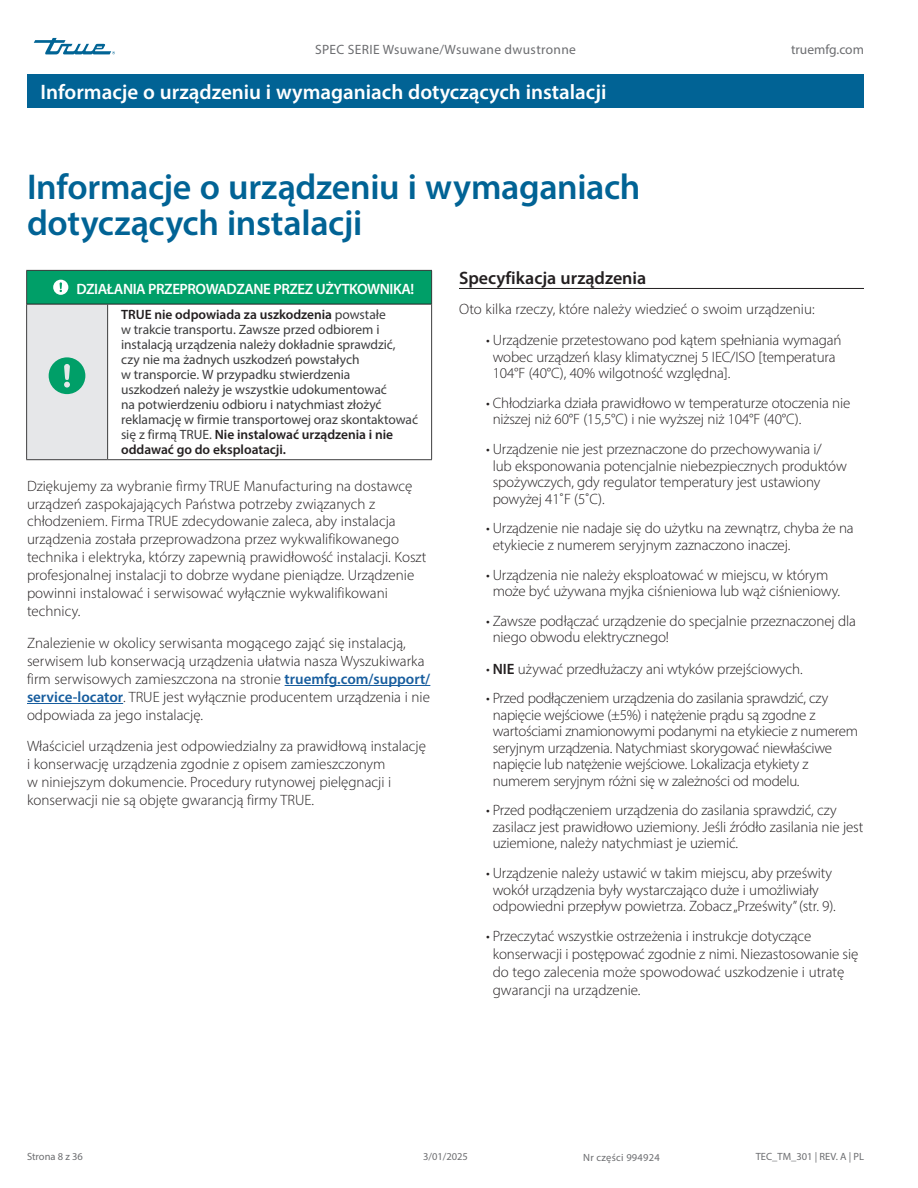
<style>
.page{position:relative;width:918px;height:1188px;background:#fff}
.page>*{position:absolute;margin:0;border:0;box-sizing:border-box;transform-origin:0 0}
.Table_text{font:600 36px/36px "Myriad Pro";letter-spacing:-.01em;color:#016395}
.Title_bar_Page_header{font:600 21px "Myriad Pro";color:#fff}
.Subhead_underscore_H1{font:600 18px "Myriad Pro";color:#231f20}
.Body_Text_light_Normal{font:300 15px/16.5px "Myriad Pro";letter-spacing:-.01em;color:#231f20}
.Table_title_bar{font:600 15px "Myriad Pro";letter-spacing:-.03em;color:#fff}
.Table_text-2{font:13.5px/15px "Myriad Pro";letter-spacing:-.005em;color:#3e3e3f}
.t1{font:13.5px "Myriad Pro";letter-spacing:.025em;color:#6c6d70}
.t2{font:13.5px "Myriad Pro";color:#6c6d70}
.t3{font:10.5px "Myriad Pro";color:#6c6d70}
.t4{font:10.5px "Myriad Pro";letter-spacing:.025em;color:#6c6d70}
.s1{font-weight:600;color:#231f20}
.s2{font-weight:600}
.s3{font-weight:600;color:#175d9e}
</style>
<div class="page">
<svg style="left:34px;top:38px;width:81px;height:16px"></svg>
<hr style="left:459px;top:288px;width:405px;height:1px;background:#231f20">
<hr style="left:285px;top:685px;width:145px;height:1px;background:#175d9e">
<hr style="left:27px;top:703px;width:96px;height:1px;background:#175d9e">
<div style="left:27px;top:74px;width:837px;height:34px;background:#016395"></div>
<div style="left:27px;top:270px;width:405px;height:34px;background:#009f68"></div>
<div style="left:27px;top:304px;width:81px;height:156px;background:#e6e7e9"></div>
<hr style="left:26px;top:270px;width:82px;height:1px;background:#3e3e3f">
<hr style="left:26px;top:271px;width:1px;height:33px;background:#3e3e3f">
<hr style="left:108px;top:270px;width:324px;height:1px;background:#3e3e3f">
<hr style="left:431px;top:271px;width:1px;height:33px;background:#3e3e3f">
<hr style="left:26px;top:304px;width:1px;height:155px;background:#3e3e3f">
<hr style="left:107px;top:304px;width:1px;height:155px;background:#3e3e3f">
<hr style="left:431px;top:304px;width:1px;height:155px;background:#3e3e3f">
<hr style="left:26px;top:459px;width:82px;height:1px;background:#3e3e3f">
<hr style="left:108px;top:459px;width:324px;height:1px;background:#3e3e3f">
<hr style="left:27px;top:304px;width:81px;height:1px;background:#231f20">
<hr style="left:108px;top:304px;width:323px;height:1px;background:#231f20">
<svg style="left:53px;top:280px;width:15px;height:15px"></svg>
<svg style="left:49px;top:357px;width:36px;height:37px"></svg>
<p class="t1" style="left:315px;top:42px;width:262px">SPEC SERIE Wsuwane/Wsuwane dwustronne</p>
<p class="t2" style="left:791px;top:42px;width:74px">truemfg.com</p>
<p class="Title_bar_Page_header" style="left:40px;top:79px;width:567px">Informacje o urządzeniu i wymaganiach dotyczących instalacji</p>
<p class="Table_text" style="left:27px;top:168px;width:615px">Informacje o urządzeniu i wymaganiach dotyczących instalacji</p>
<p class="Table_title_bar" style="left:76px;top:280px;width:339px">DZIAŁANIA PRZEPROWADZANE PRZEZ UŻYTKOWNIKA!</p>
<p class="Table_text-2" style="left:121px;top:307px;width:298px"><span class="s1">TRUE nie odpowiada za uszkodzenia</span> powstałe<br>w trakcie transportu. Zawsze przed odbiorem i instalacją urządzenia należy dokładnie sprawdzić,<br>czy nie ma żadnych uszkodzeń powstałych<br>w transporcie. W przypadku stwierdzenia<br>uszkodzeń należy je wszystkie udokumentować<br>na potwierdzeniu odbioru i natychmiast złożyć reklamację w firmie transportowej oraz skontaktować się z firmą TRUE. <span class="s1">Nie instalować urządzenia i nie oddawać go do eksploatacji.</span></p>
<p class="Subhead_underscore_H1" style="left:459px;top:266px;width:189px">Specyfikacja urządzenia</p>
<p class="Body_Text_light_Normal" style="left:459px;top:300px;width:357px">Oto kilka rzeczy, które należy wiedzieć o swoim urządzeniu:</p>
<p class="Body_Text_light_Normal" style="left:493px;top:332px;width:350px;text-indent:-7px">• Urządzenie przetestowano pod kątem spełniania wymagań wobec urządzeń klasy klimatycznej 5 IEC/ISO [temperatura<br>104°F (40°C), 40% wilgotność względna].</p>
<p class="Body_Text_light_Normal" style="left:493px;top:394px;width:359px;text-indent:-7px">• Chłodziarka działa prawidłowo w temperaturze otoczenia nie niższej niż 60°F (15,5°C) i nie wyższej niż 104°F (40°C).</p>
<p class="Body_Text_light_Normal" style="left:493px;top:441px;width:356px;text-indent:-7px">• Urządzenie nie jest przeznaczone do przechowywania i/<br>lub eksponowania potencjalnie niebezpiecznych produktów spożywczych, gdy regulator temperatury jest ustawiony powyżej 41˚F (5˚C).</p>
<p class="Body_Text_light_Normal" style="left:493px;top:520px;width:362px;text-indent:-7px">• Urządzenie nie nadaje się do użytku na zewnątrz, chyba że na etykiecie z numerem seryjnym zaznaczono inaczej.</p>
<p class="Body_Text_light_Normal" style="left:493px;top:566px;width:349px;text-indent:-7px">• Urządzenia nie należy eksploatować w miejscu, w którym może być używana myjka ciśnieniowa lub wąż ciśnieniowy.</p>
<p class="Body_Text_light_Normal" style="left:493px;top:612px;width:365px;text-indent:-7px">• Zawsze podłączać urządzenie do specjalnie przeznaczonej dla niego obwodu elektrycznego!</p>
<p class="Body_Text_light_Normal" style="left:486px;top:660px;width:318px">• <span class="s2">NIE</span> używać przedłużaczy ani wtyków przejściowych.</p>
<p class="Body_Text_light_Normal" style="left:493px;top:690px;width:367px;text-indent:-7px">• Przed podłączeniem urządzenia do zasilania sprawdzić, czy napięcie wejściowe (±5%) i natężenie prądu są zgodne z wartościami znamionowymi podanymi na etykiecie z numerem seryjnym urządzenia. Natychmiast skorygować niewłaściwe napięcie lub natężenie wejściowe. Lokalizacja etykiety z numerem seryjnym różni się w zależności od modelu.</p>
<p class="Body_Text_light_Normal" style="left:493px;top:802px;width:372px;text-indent:-7px">• Przed podłączeniem urządzenia do zasilania sprawdzić, czy zasilacz jest prawidłowo uziemiony. Jeśli źródło zasilania nie jest uziemione, należy natychmiast je uziemić.</p>
<p class="Body_Text_light_Normal" style="left:493px;top:865px;width:345px;text-indent:-7px">• Urządzenie należy ustawić w takim miejscu, aby prześwity wokół urządzenia były wystarczająco duże i umożliwiały odpowiedni przepływ powietrza. Zobacz „Prześwity” (str. 9).</p>
<p class="Body_Text_light_Normal" style="left:493px;top:927px;width:367px;line-height:18px;text-indent:-7px">• Przeczytać wszystkie ostrzeżenia i instrukcje dotyczące konserwacji i postępować zgodnie z nimi. Niezastosowanie się do tego zalecenia może spowodować uszkodzenie i utratę gwarancji na urządzenie.</p>
<p class="Body_Text_light_Normal" style="left:27px;top:476px;width:401px;line-height:18px">Dziękujemy za wybranie firmy TRUE Manufacturing na dostawcę urządzeń zaspokajających Państwa potrzeby związanych z chłodzeniem. Firma TRUE zdecydowanie zaleca, aby instalacja urządzenia została przeprowadzona przez wykwalifikowanego technika i elektryka, którzy zapewnią prawidłowość instalacji. Koszt profesjonalnej instalacji to dobrze wydane pieniądze. Urządzenie powinni instalować i serwisować wyłącznie wykwalifikowani technicy.</p>
<p class="Body_Text_light_Normal" style="left:27px;top:634px;width:405px;line-height:18px">Znalezienie w okolicy serwisanta mogącego zająć się instalacją, serwisem lub konserwacją urządzenia ułatwia nasza Wyszukiwarka firm serwisowych zamieszczona na stronie <span class="s3">truemfg.com/support/ service-locator</span>. TRUE jest wyłącznie producentem urządzenia i nie odpowiada za jego instalację.</p>
<p class="Body_Text_light_Normal" style="left:27px;top:737px;width:401px;line-height:18px">Właściciel urządzenia jest odpowiedzialny za prawidłową instalację i konserwację urządzenia zgodnie z opisem zamieszczonym<br>w niniejszym dokumencie. Procedury rutynowej pielęgnacji i konserwacji nie są objęte gwarancją firmy TRUE.</p>
<p class="t3" style="left:27px;top:1150px;width:57px">Strona 8 z 36</p>
<p class="t3" style="left:423px;top:1150px;width:46px">3/01/2025</p>
<p class="t4" style="left:583px;top:1151px;width:78px">Nr części 994924</p>
<p class="t3" style="left:756px;top:1150px;width:110px">TEC_TM_301 | REV. A | PL</p>
</div>
